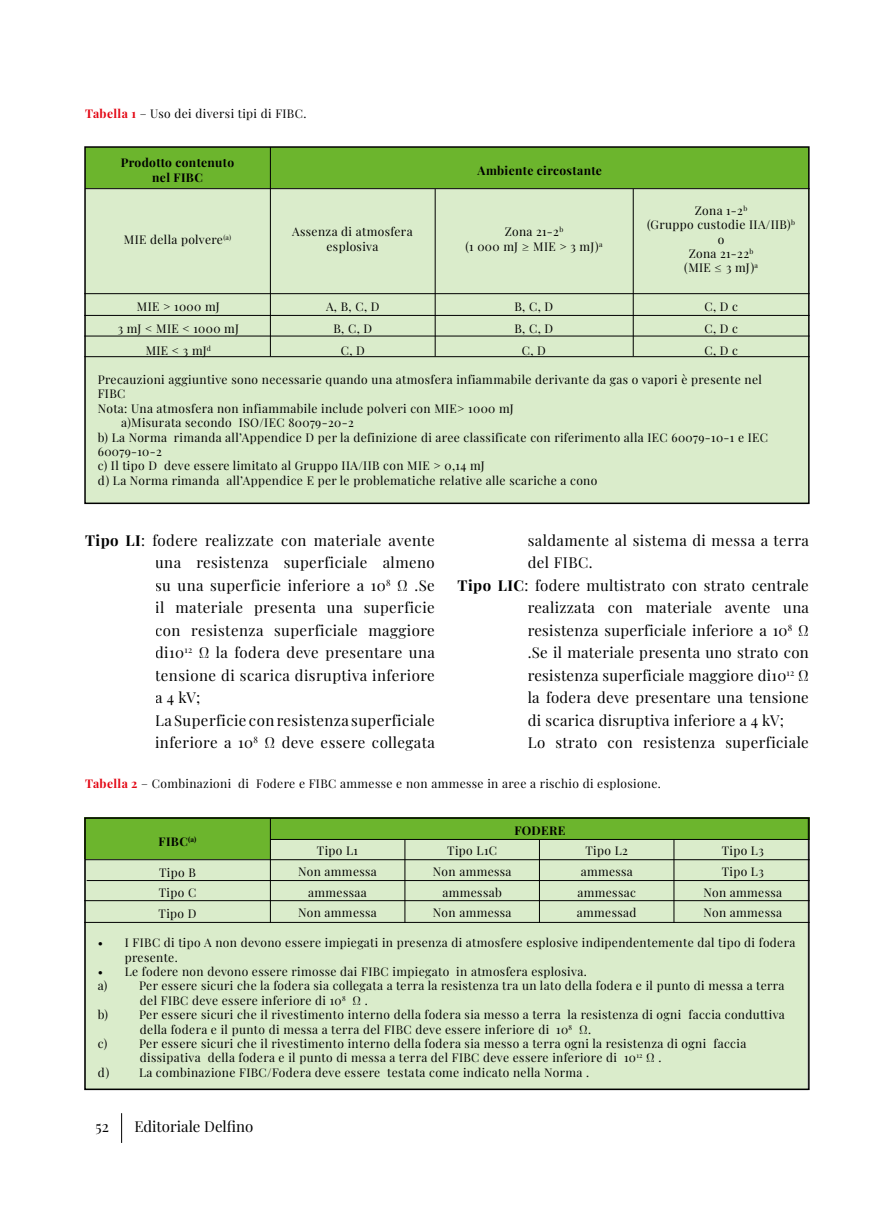
<style>
.page{position:relative;width:893px;height:1212px;background:#fff}
.page>*{position:absolute;margin:0;border:0;box-sizing:border-box;transform-origin:0 0}
.t1{font:15px/22.5px "Playfair Display";letter-spacing:.03em;color:#000}
.t2{font:15px "Playfair Display";color:#000}
.t3{font:12px/14.4px "Playfair Display";letter-spacing:.03em;color:#000}
.t4{font:700 12px/14.4px "Playfair Display";letter-spacing:.03em;color:#000;text-align:center}
.s1{font-weight:700;color:#e30613}
.s2{font-weight:700}
</style>
<div class="page">
<hr style="left:121px;top:1113px;width:1px;height:30px;background:#000">
<svg style="left:87px;top:820px;width:719px;height:267px;background:#cfe6bb"></svg>
<div style="left:85px;top:147px;width:724px;height:41px;background:#6cb52d"></div>
<div style="left:85px;top:188px;width:724px;height:316px;background:#daeccb"></div>
<hr style="left:85px;top:188px;width:725px;height:1px;background:#000">
<hr style="left:85px;top:859px;width:725px;height:1px;background:#000">
<hr style="left:84px;top:293px;width:726px;height:1px;background:#000">
<hr style="left:84px;top:900px;width:726px;height:1px;background:#000">
<hr style="left:87px;top:880px;width:723px;height:1px;background:#000">
<hr style="left:84px;top:336px;width:726px;height:1px;background:#000">
<hr style="left:84px;top:315px;width:726px;height:1px;background:#000">
<hr style="left:84px;top:922px;width:726px;height:1px;background:#000">
<hr style="left:270px;top:839px;width:540px;height:1px;background:#000">
<hr style="left:84px;top:356px;width:726px;height:1px;background:#000">
<hr style="left:633px;top:189px;width:1px;height:167px;background:#000">
<hr style="left:674px;top:840px;width:1px;height:83px;background:#000">
<hr style="left:539px;top:840px;width:1px;height:83px;background:#000">
<hr style="left:435px;top:189px;width:1px;height:167px;background:#000">
<hr style="left:405px;top:840px;width:1px;height:83px;background:#000">
<hr style="left:270px;top:147px;width:1px;height:209px;background:#000">
<hr style="left:270px;top:818px;width:1px;height:105px;background:#000">
<div style="left:84px;top:146px;width:726px;height:358px;border:2px solid #000"></div>
<div style="left:84px;top:817px;width:726px;height:273px;border:2px solid #000"></div>
<p class="t3" style="left:85px;top:105px;width:223px"><span class="s1">Tabella 1</span> – Uso dei diversi tipi di FIBC.</p>
<p class="t4" style="left:121px;top:155px;width:115px">Prodotto contenuto nel FIBC</p>
<p class="t3" style="left:124px;top:231px;width:109px">MIE della polvere<sup>(a)</sup></p>
<p class="t3" style="left:292px;top:224px;width:122px;text-align:center">Assenza di atmosfera esplosiva</p>
<p class="t4" style="left:478px;top:162px;width:126px">Ambiente circostante</p>
<p class="t3" style="left:466px;top:224px;width:138px;text-align:center">Zona 21-2<sup>b<br></sup>(1 000 mJ ≥ MIE &gt; 3 mJ)<sup>a</sup></p>
<p class="t3" style="left:647px;top:202px;width:150px;text-align:center">Zona 1-2<sup>b<br></sup>(Gruppo custodie IIA/IIB)<sup>b </sup>o<br>Zona 21-22<sup>b<br></sup>(MIE ≤ 3 mJ)<sup>a</sup></p>
<p class="t3" style="left:137px;top:299px;width:84px">MIE &gt; 1000 mJ</p>
<p class="t3" style="left:326px;top:299px;width:55px">A, B, C, D</p>
<p class="t3" style="left:514px;top:299px;width:40px">B, C, D</p>
<p class="t3" style="left:704px;top:299px;width:35px">C, D c</p>
<p class="t3" style="left:118px;top:320px;width:123px">3 mJ &lt; MIE &lt; 1000 mJ</p>
<p class="t3" style="left:333px;top:320px;width:40px">B, C, D</p>
<p class="t3" style="left:514px;top:320px;width:40px">B, C, D</p>
<p class="t3" style="left:704px;top:320px;width:35px">C, D c</p>
<p class="t3" style="left:146px;top:342px;width:67px">MIE &lt; 3 mJ<sup>d</sup></p>
<p class="t3" style="left:341px;top:342px;width:26px">C, D</p>
<p class="t3" style="left:522px;top:342px;width:26px">C, D</p>
<p class="t3" style="left:704px;top:342px;width:35px">C, D c</p>
<p class="t3" style="left:98px;top:371px;width:666px">Precauzioni aggiuntive sono necessarie quando una atmosfera infiammabile derivante da gas o vapori è presente nel</p>
<p class="t3" style="left:98px;top:386px;width:29px">FIBC</p>
<p class="t3" style="left:98px;top:400px;width:418px">Nota: Una atmosfera non infiammabile include polveri con MIE&gt; 1000 mJ</p>
<p class="t3" style="left:121px;top:415px;width:234px">a)Misurata secondo ISO/IEC 80079-20-2</p>
<p class="t3" style="left:98px;top:429px;width:672px">b) La Norma rimanda all’Appendice D per la definizione di aree classificate con riferimento alla IEC 60079-10-1 e IEC</p>
<p class="t3" style="left:98px;top:443px;width:66px">60079-10-2</p>
<p class="t3" style="left:98px;top:458px;width:388px">c) Il tipo D deve essere limitato al Gruppo IIA/IIB con MIE &gt; 0,14 mJ</p>
<p class="t3" style="left:98px;top:472px;width:501px">d) La Norma rimanda all’Appendice E per le problematiche relative alle scariche a cono</p>
<p class="t1" style="left:155px;top:527px;width:281px;text-indent:-70px"><span class="s2">Tipo LI</span>: fodere realizzate con materiale avente una resistenza superficiale almeno su una superficie inferiore a 10<sup>8</sup> Ω .Se il materiale presenta una superficie con resistenza superficiale maggiore di10<sup>12</sup> Ω la fodera deve presentare una tensione di scarica disruptiva inferiore a 4 kV;<br>La Superficie con resistenza superficiale inferiore a 10<sup>8</sup> Ω deve essere collegata</p>
<p class="t1" style="left:528px;top:527px;width:283px">saldamente al sistema di messa a terra</p>
<p class="t1" style="left:528px;top:550px;width:66px">del FIBC.</p>
<p class="t1" style="left:458px;top:572px;width:353px"><span class="s2">Tipo LIC</span>: fodere multistrato con strato centrale</p>
<p class="t1" style="left:528px;top:595px;width:283px">realizzata con materiale avente una</p>
<p class="t1" style="left:528px;top:617px;width:281px">resistenza superficiale inferiore a 10<sup>8</sup> Ω</p>
<p class="t1" style="left:528px;top:640px;width:283px">.Se il materiale presenta uno strato con</p>
<p class="t1" style="left:528px;top:662px;width:281px">resistenza superficiale maggiore di10<sup>12</sup> Ω</p>
<p class="t1" style="left:528px;top:685px;width:283px">la fodera deve presentare una tensione</p>
<p class="t1" style="left:528px;top:707px;width:258px">di scarica disruptiva inferiore a 4 kV;</p>
<p class="t1" style="left:528px;top:730px;width:283px">Lo strato con resistenza superficiale</p>
<p class="t3" style="left:85px;top:775px;width:577px"><span class="s1">Tabella 2</span> – Combinazioni di Fodere e FIBC ammesse e non ammesse in aree a rischio di esplosione.</p>
<p class="t4" style="left:159px;top:833px;width:39px">FIBC<sup>(a)</sup></p>
<p class="t3" style="left:159px;top:861px;width:39px;line-height:20.1px">Tipo B<br>Tipo C</p>
<p class="t3" style="left:159px;top:905px;width:39px">Tipo D</p>
<p class="t3" style="left:317px;top:842px;width:43px">Tipo L1</p>
<p class="t3" style="left:298px;top:882px;width:80px;line-height:20px;text-align:center">ammessaa<br>Non ammessa</p>
<p class="t3" style="left:298px;top:863px;width:80px">Non ammessa</p>
<p class="t4" style="left:514px;top:822px;width:52px">FODERE</p>
<p class="t3" style="left:447px;top:842px;width:51px">Tipo L1C</p>
<p class="t3" style="left:433px;top:882px;width:80px;line-height:20px;text-align:center">ammessab<br>Non ammessa</p>
<p class="t3" style="left:433px;top:863px;width:80px">Non ammessa</p>
<p class="t3" style="left:585px;top:842px;width:44px">Tipo L2</p>
<p class="t3" style="left:577px;top:882px;width:61px;line-height:20px">ammessac ammessad</p>
<p class="t3" style="left:581px;top:863px;width:54px">ammessa</p>
<p class="t3" style="left:722px;top:842px;width:44px">Tipo L3</p>
<p class="t3" style="left:703px;top:882px;width:80px;line-height:20px">Non ammessa<br>Non ammessa</p>
<p class="t3" style="left:722px;top:863px;width:44px">Tipo L3</p>
<p class="t3" style="left:125px;top:934px;width:672px;text-indent:-27px">• I FIBC di tipo A non devono essere impiegati in presenza di atmosfere esplosive indipendentemente dal tipo di fodera presente.</p>
<p class="t3" style="left:98px;top:963px;width:490px">• Le fodere non devono essere rimosse dai FIBC impiegato in atmosfera esplosiva. a)</p>
<p class="t3" style="left:139px;top:978px;width:647px">Per essere sicuri che la fodera sia collegata a terra la resistenza tra un lato della fodera e il punto di messa a terra del FIBC deve essere inferiore di 10<sup>8</sup> Ω .</p>
<p class="t3" style="left:98px;top:1006px;width:12px">b)</p>
<p class="t3" style="left:139px;top:1006px;width:647px">Per essere sicuri che il rivestimento interno della fodera sia messo a terra la resistenza di ogni faccia conduttiva della fodera e il punto di messa a terra del FIBC deve essere inferiore di 10<sup>8</sup> Ω.</p>
<p class="t3" style="left:98px;top:1035px;width:11px">c)</p>
<p class="t3" style="left:139px;top:1035px;width:609px">Per essere sicuri che il rivestimento interno della fodera sia messo a terra ogni la resistenza di ogni faccia dissipativa della fodera e il punto di messa a terra del FIBC deve essere inferiore di 10<sup>12</sup> Ω .</p>
<p class="t3" style="left:98px;top:1064px;width:13px">d)</p>
<p class="t3" style="left:139px;top:1064px;width:451px">La combinazione FIBC/Fodera deve essere testata come indicato nella Norma .</p>
<p class="t1" style="left:95px;top:1113px;width:15px">52</p>
<p class="t2" style="left:134px;top:1114px;width:120px">Editoriale Delfino</p>
</div>
